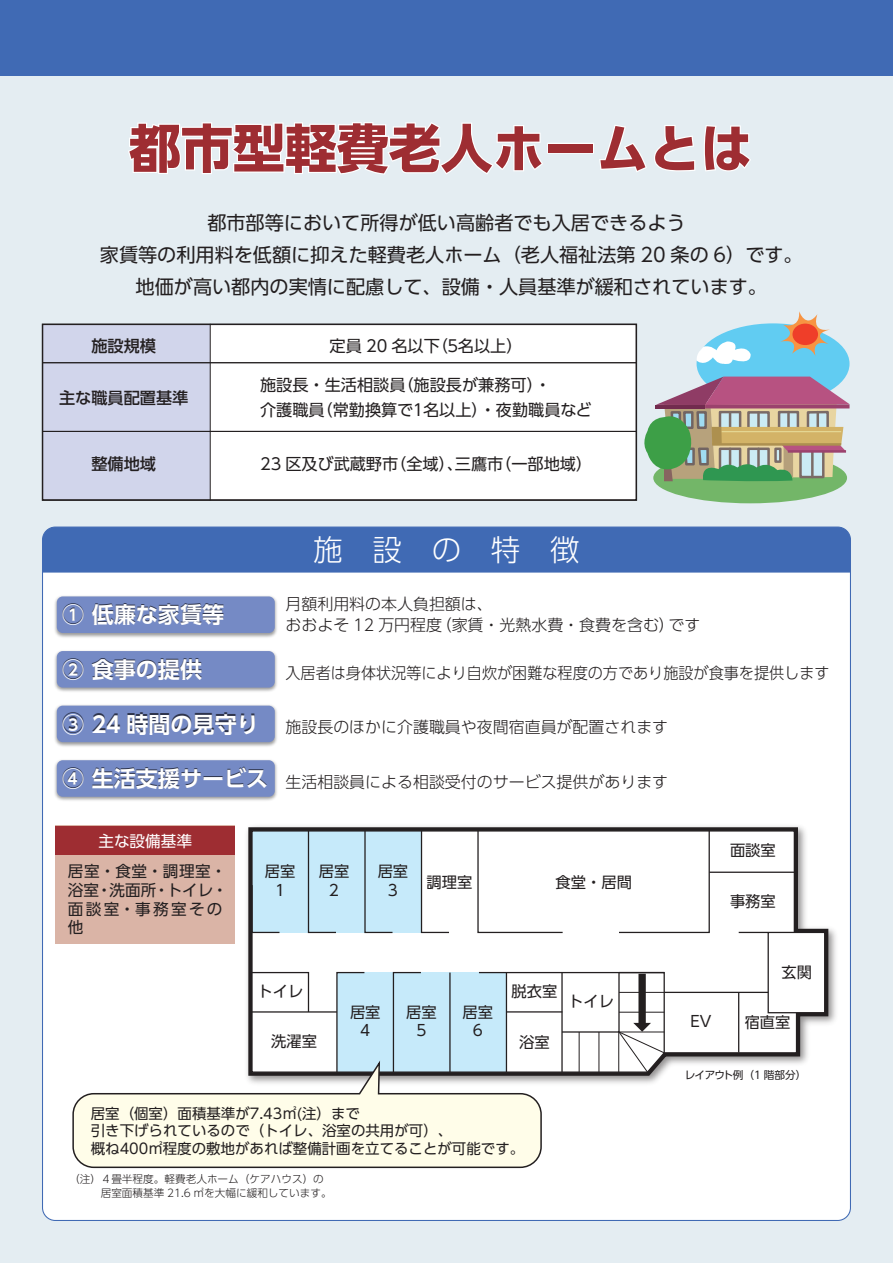
<style>
.page{position:relative;width:893px;height:1263px;background:#e4edf2}
.page>*{position:absolute;margin:0;border:0;box-sizing:border-box;transform-origin:0 0}
.t1{font:700 51.9px "UD Shin Go Pro";color:#9e2d32}
.t2{font:300 29.7px "UD Shin Go Pro";color:#fff}
.t3{font:700 22.05px "UD Shin Go Pro De";color:#fff}
.t4{font:19.2px/32px "UD Shin Go Pro";color:#231f20;text-align:center}
.t5{font:16.2px/24.6px "UD Shin Go Pro";color:#231f20}
.t6{font:500 16.2px "UD Shin Go Pro";color:#231f20}
.t7{font:300 15.9px/21.3px "UD Shin Go Pro";color:#231f20}
.t8{font:300 15.9px "UD Shin Go Pro";color:#231f20;scale:.95 1}
.t9{font:15.6px/18.8px "UD Shin Go Pro";letter-spacing:.04em;color:#231f20}
.t10{font:15.6px "UD Shin Go Pro";color:#fff}
.t11{font:15.3px/18.3px "UD Shin Go Pro";color:#231f20;text-align:center}
.t12{font:14.4px/17.4px "UD Shin Go Pro";color:#231f20}
.t13{font:300 10.65px/13.8px "UD Shin Go Pro";color:#231f20}
.t14{font:10.65px "UD Shin Go Pro";letter-spacing:-.065em;color:#231f20}
.s1{font-family:"UD Shin Go Pro De";font-weight:700;font-size:22.05px;color:#fff}
</style>
<div class="page">
<div style="left:203px;top:324px;width:433px;height:176px;background:#fff"></div>
<div style="left:43px;top:324px;width:167px;height:176px;background:#d1d5eb"></div>
<div style="left:43px;top:527px;width:807px;height:693px;background:#fff;border-radius:13px"></div>
<svg style="left:128px;top:122px;width:415px;height:53px"></svg>
<div style="left:547px;top:143px;width:47px;height:11px;border:2px solid #fff"></div>
<svg style="left:599px;top:125px;width:96px;height:47px"></svg>
<svg style="left:704px;top:125px;width:47px;height:47px"></svg>
<img style="left:543px;top:930px;width:293px;height:154px">
<svg style="left:247px;top:826px;width:585px;height:253px"></svg>
<svg style="left:796px;top:831px;width:29px;height:241px"></svg>
<svg style="left:251px;top:830px;width:545px;height:54px"></svg>
<svg style="left:251px;top:884px;width:547px;height:189px"></svg>
<svg style="left:307px;top:830px;width:30px;height:104px;background:#bbdceb"></svg>
<svg style="left:336px;top:971px;width:30px;height:87px;background:#bedfed"></svg>
<svg style="left:392px;top:971px;width:30px;height:87px;background:#bddeed"></svg>
<hr style="left:449px;top:972px;width:2px;height:100px;background:#231f20">
<svg style="left:364px;top:830px;width:30px;height:104px;background:#bbdceb"></svg>
<svg style="left:420px;top:830px;width:30px;height:104px"></svg>
<svg style="left:477px;top:830px;width:87px;height:104px"></svg>
<svg style="left:618px;top:830px;width:92px;height:104px"></svg>
<hr style="left:709px;top:871px;width:85px;height:2px;background:#231f20">
<svg style="left:737px;top:931px;width:89px;height:83px"></svg>
<svg style="left:251px;top:971px;width:59px;height:42px"></svg>
<hr style="left:252px;top:1011px;width:85px;height:1px;background:#231f20">
<hr style="left:664px;top:992px;width:104px;height:1px;background:#231f20">
<hr style="left:738px;top:992px;width:1px;height:60px;background:#231f20">
<svg style="left:478px;top:971px;width:187px;height:102px"></svg>
<div style="left:42px;top:324px;width:595px;height:39px;border:1px solid #231f20"></div>
<div style="left:42px;top:362px;width:595px;height:70px;border:1px solid #231f20"></div>
<div style="left:42px;top:431px;width:595px;height:69px;border:1px solid #231f20"></div>
<hr style="left:210px;top:324px;width:1px;height:176px;background:#231f20">
<div style="left:55px;top:826px;width:180px;height:118px;background:#dab4a6"></div>
<svg style="left:72px;top:1058px;width:471px;height:111px"></svg>
<img style="left:54px;top:596px;width:223px;height:42px">
<div style="left:57px;top:596px;width:218px;height:37px;background:#758ac5;border-radius:6px"></div>
<img style="left:54px;top:651px;width:223px;height:41px">
<div style="left:57px;top:651px;width:218px;height:37px;background:#758ac5;border-radius:6px"></div>
<img style="left:54px;top:705px;width:223px;height:42px">
<div style="left:57px;top:706px;width:218px;height:36px;background:#758ac5;border-radius:6px"></div>
<img style="left:54px;top:760px;width:223px;height:41px">
<div style="left:57px;top:760px;width:218px;height:37px;background:#758ac5;border-radius:6px"></div>
<div style="left:43px;top:527px;width:807px;height:46px;background:#406ab4"></div>
<div style="left:55px;top:826px;width:180px;height:28px;background:#9e2d32"></div>
<div style="left:0;top:0;width:893px;height:76px;background:#406ab4"></div>
<div style="left:653px;top:452px;width:194px;height:51px;background:#73b668;border-radius:50%"></div>
<div style="left:697px;top:323px;width:152px;height:81px;background:#61ccf2;border-radius:50%"></div>
<svg style="left:780px;top:311px;width:51px;height:45px"></svg>
<div style="left:792px;top:324px;width:26px;height:21px;background:#ef3e29;border-radius:50%"></div>
<svg style="left:696px;top:341px;width:55px;height:26px"></svg>
<svg style="left:644px;top:377px;width:205px;height:105px"></svg>
<h1 class="t1" style="left:129px;top:106px;width:625px">都市型軽費老人ホームとは</h1>
<p class="t4" style="left:100px;top:206px;width:704px">都市部等において所得が低い高齢者でも入居できるよう<br>家賃等の利用料を低額に抑えた軽費老人ホーム（老人福祉法第 20 条の 6）です。地価が高い都内の実情に配慮して、設備・人員基準が緩和されています。</p>
<p class="t6" style="left:91px;top:332px;width:66px">施設規模</p>
<p class="t5" style="left:330px;top:333px;width:194px">定員 20 名以下（５名以上）</p>
<p class="t6" style="left:59px;top:384px;width:131px">主な職員配置基準</p>
<p class="t5" style="left:260px;top:372px;width:333px">施設長・生活相談員（施設長が兼務可）・<br>介護職員（常勤換算で１名以上）・夜勤職員など</p>
<p class="t6" style="left:91px;top:451px;width:66px">整備地域</p>
<p class="t5" style="left:260px;top:451px;width:334px">23 区及び武蔵野市（全域）、三鷹市（一部地域）</p>
<h2 class="t2" style="left:313px;top:526px;width:268px">施　設　の　特　徴</h2>
<h3 class="t3" style="left:62px;top:597px;width:163px">① 低廉な家賃等</h3>
<p class="t7" style="left:286px;top:593px;width:416px">月額利用料の本人負担額は、<br>おおよそ 12 万円程度（家賃・光熱水費・食費を含む）です</p>
<h3 class="t3" style="left:62px;top:652px;width:141px">② 食事の提供</h3>
<p class="t8" style="left:286px;top:660px;width:574px">入居者は身体状況等により自炊が困難な程度の方であり施設が食事を提供します</p>
<p class="t7" style="left:62px;top:716px;width:607px"><span class="s1">③ 24 時間の見守り</span> 施設長のほかに介護職員や夜間宿直員が配置されます</p>
<p class="t7" style="left:62px;top:770px;width:607px"><span class="s1">④ 生活支援サービス</span> 生活相談員による相談受付のサービス提供があります</p>
<p class="t10" style="left:98px;top:828px;width:95px">主な設備基準</p>
<p class="t9" style="left:68px;top:861px;width:161px">居室・食堂・調理室・浴室・洗面所・トイレ・面談室・事務室その他</p>
<p class="t11" style="left:265px;top:862px;width:32px">居室<br>1</p>
<p class="t11" style="left:319px;top:862px;width:32px">居室<br>2</p>
<p class="t11" style="left:378px;top:862px;width:32px">居室<br>3</p>
<p class="t11" style="left:426px;top:873px;width:47px">調理室</p>
<p class="t11" style="left:555px;top:873px;width:78px">食堂・居間</p>
<p class="t11" style="left:258px;top:981px;width:47px">トイレ</p>
<p class="t11" style="left:511px;top:981px;width:47px">脱衣室</p>
<p class="t11" style="left:271px;top:1032px;width:47px">洗濯室</p>
<p class="t11" style="left:350px;top:1002px;width:32px">居室<br>4</p>
<p class="t11" style="left:406px;top:1002px;width:32px">居室<br>5</p>
<p class="t11" style="left:463px;top:1002px;width:32px">居室<br>6</p>
<p class="t11" style="left:519px;top:1033px;width:32px">浴室</p>
<p class="t11" style="left:568px;top:992px;width:47px">トイレ</p>
<p class="t12" style="left:91px;top:1104px;width:435px">居室（個室）面積基準が7.43㎡(注）まで<br>引き下げられているので（トイレ、浴室の共用が可）、<br>概ね400㎡程度の敷地があれば整備計画を立てることが可能です。</p>
<p class="t13" style="left:101px;top:1171px;width:233px;text-indent:-31px">（注）４畳半程度。軽費老人ホーム（ケアハウス）の居室面積基準 21.6 ㎡を大幅に緩和しています。</p>
<p class="t11" style="left:730px;top:841px;width:47px">面談室</p>
<p class="t11" style="left:730px;top:892px;width:47px">事務室</p>
<p class="t11" style="left:781px;top:963px;width:32px">玄関</p>
<p class="t11" style="left:690px;top:1012px;width:22px">EV</p>
<p class="t11" style="left:745px;top:1012px;width:47px">宿直室</p>
<p class="t14" style="left:685px;top:1066px;width:123px">レイアウト例（1 階部分）</p>
</div>
